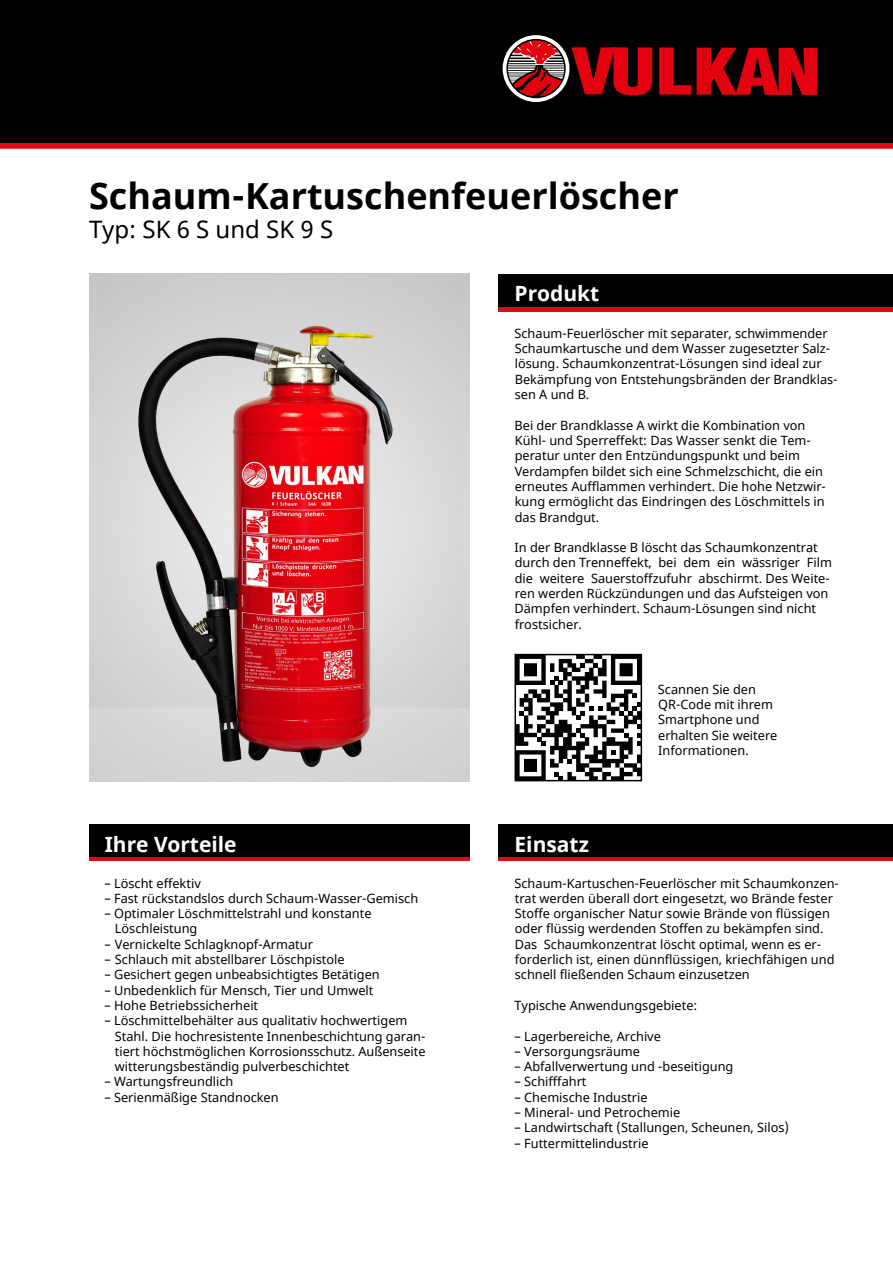
<style>
.page{position:relative;width:893px;height:1263px;background:#fff}
.page>*{position:absolute;margin:0;border:0;box-sizing:border-box;transform-origin:0 0}
.t1{font:700 36px "Noto Sans";color:#000}
.t2{font:24px "Noto Sans";color:#000}
.t3{font:700 21px "Noto Sans";color:#fff}
.t4{font:12.75px/15.3px "Noto Sans";color:#000}
</style>
<div class="page">
<svg style="left:499px;top:856px;width:394px;height:5px;background:#b5040f"></svg>
<div style="left:499px;top:823px;width:394px;height:33px;background:#000"></div>
<div style="left:499px;top:304px;width:394px;height:7px;background:#e30613"></div>
<div style="left:499px;top:274px;width:394px;height:33px;background:#000"></div>
<svg style="left:517px;top:657px;width:122px;height:121px"></svg>
<div style="left:514px;top:654px;width:128px;height:127px;border:2px solid #000"></div>
<svg style="left:89px;top:856px;width:380px;height:5px;background:#b5040f"></svg>
<div style="left:89px;top:823px;width:380px;height:33px;background:#000"></div>
<img style="left:89px;top:274px;width:381px;height:507px">
<svg style="left:0;top:142px;width:893px;height:7px;background:#c30d17"></svg>
<div style="left:0;top:0;width:893px;height:142px;background:#000"></div>
<svg style="left:502px;top:35px;width:315px;height:67px"></svg>
<h1 class="t1" style="left:89px;top:170px;width:591px">Schaum-Kartuschenfeuerlöscher</h1>
<h2 class="t2" style="left:89px;top:212px;width:246px">Typ: SK 6 S und SK 9 S</h2>
<h3 class="t3" style="left:514px;top:279px;width:86px">Produkt</h3>
<p class="t4" style="left:514px;top:326px;width:325px">Schaum-Feuerlöscher mit separater, schwimmender Schaumkartusche und dem Wasser zugesetzter Salz&shy;lösung. Schaumkonzentrat-Lösungen sind ideal zur Bekämpfung von Entstehungsbränden der Brandklas&shy;sen A und B.</p>
<p class="t4" style="left:514px;top:418px;width:313px">Bei der Brandklasse A wirkt die Kombination von Kühl- und Sperreffekt: Das Wasser senkt die Tem&shy;peratur unter den Entzündungspunkt und beim Verdampfen bildet sich eine Schmelzschicht, die ein erneutes Aufflammen verhindert. Die hohe Netzwir&shy;kung ermöglicht das Eindringen des Löschmittels in das Brandgut.</p>
<p class="t4" style="left:514px;top:540px;width:319px">In der Brandklasse B löscht das Schaumkonzentrat durch den Trenneffekt, bei dem ein wässriger Film die weitere Sauerstoffzufuhr abschirmt. Des Weite&shy;ren werden Rückzündungen und das Aufsteigen von Dämpfen verhindert. Schaum-Lösungen sind nicht frostsicher.</p>
<h3 class="t3" style="left:105px;top:829px;width:133px">Ihre Vorteile</h3>
<p class="t4" style="left:104px;top:876px;width:98px">– Löscht effektiv</p>
<p class="t4" style="left:104px;top:891px;width:315px">– Fast rückstandslos durch Schaum-Wasser-Gemisch</p>
<p class="t4" style="left:115px;top:906px;width:258px;text-indent:-11px">– Optimaler Löschmittelstrahl und konstante<br>Löschleistung</p>
<p class="t4" style="left:104px;top:937px;width:210px">– Vernickelte Schlagknopf-Armatur</p>
<p class="t4" style="left:104px;top:952px;width:242px">– Schlauch mit abstellbarer Löschpistole</p>
<p class="t4" style="left:104px;top:967px;width:277px">– Gesichert gegen unbeabsichtigtes Betätigen</p>
<p class="t4" style="left:104px;top:983px;width:271px">– Unbedenklich für Mensch, Tier und Umwelt</p>
<p class="t4" style="left:104px;top:998px;width:155px">– Hohe Betriebssicherheit</p>
<p class="t4" style="left:115px;top:1013px;width:312px;text-indent:-11px">– Löschmittelbehälter aus qualitativ hochwertigem Stahl. Die hochresistente Innenbeschichtung garan&shy;tiert höchstmöglichen Korrosionsschutz. Außenseite witterungsbeständig pulverbeschichtet</p>
<p class="t4" style="left:104px;top:1074px;width:131px">– Wartungsfreundlich</p>
<p class="t4" style="left:104px;top:1090px;width:176px">– Serienmäßige Standnocken</p>
<h3 class="t3" style="left:514px;top:829px;width:76px">Einsatz</h3>
<p class="t4" style="left:658px;top:682px;width:121px">Scannen Sie den<br>QR-Code mit ihrem<br>Smartphone und erhalten Sie weitere<br>Informationen.</p>
<p class="t4" style="left:514px;top:876px;width:326px">Schaum-Kartuschen-Feuerlöscher mit Schaumkonzen&shy;trat werden überall dort eingesetzt, wo Brände fester Stoffe organischer Natur sowie Brände von flüssigen oder flüssig werdenden Stoffen zu bekämpfen sind.<br>Das Schaumkonzentrat löscht optimal, wenn es er&shy;forderlich ist, einen dünnflüssigen, kriechfähigen und schnell fließenden Schaum einzusetzen</p>
<p class="t4" style="left:514px;top:998px;width:184px">Typische Anwendungsgebiete:</p>
<p class="t4" style="left:514px;top:1029px;width:148px">– Lagerbereiche, Archive</p>
<p class="t4" style="left:514px;top:1044px;width:127px">– Versorgungsräume</p>
<p class="t4" style="left:514px;top:1059px;width:220px">– Abfallverwertung und -beseitigung</p>
<p class="t4" style="left:514px;top:1075px;width:74px">– Schifffahrt</p>
<p class="t4" style="left:514px;top:1090px;width:135px">– Chemische Industrie</p>
<p class="t4" style="left:514px;top:1105px;width:167px">– Mineral- und Petrochemie</p>
<p class="t4" style="left:514px;top:1120px;width:276px">– Landwirtschaft (Stallungen, Scheunen, Silos)</p>
<p class="t4" style="left:514px;top:1136px;width:136px">– Futtermittelindustrie</p>
</div>
